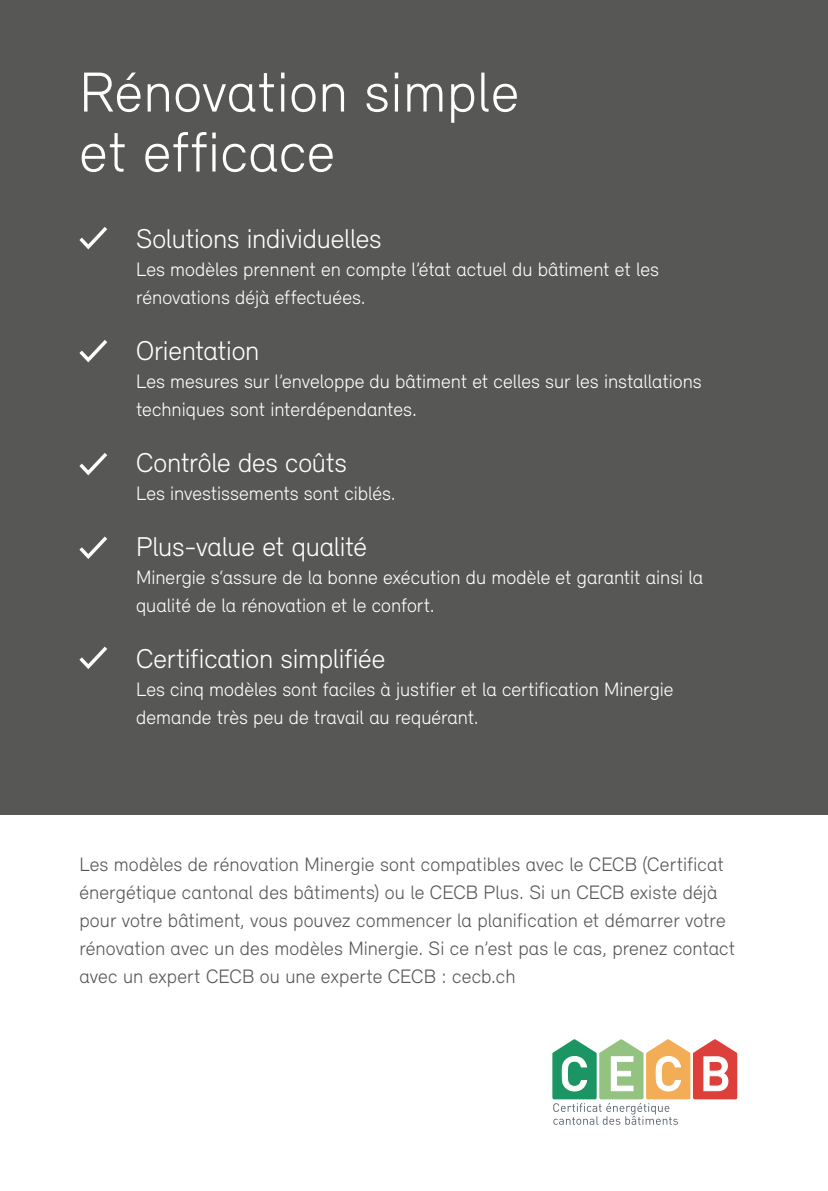
<style>
.page{position:relative;width:828px;height:1191px;background:#fff}
.page>*{position:absolute;margin:0;border:0;box-sizing:border-box;transform-origin:0 0}
.t1{font:300 58px/60px "Relevant";letter-spacing:.01em;color:#fff}
.t2{font:300 28px "Relevant";letter-spacing:-.01em;color:#fff}
.t3{font:300 20px/28px "Relevant";color:#fff}
.t4{font:300 20px/28px "Relevant";letter-spacing:.005em;color:#575756}
</style>
<div class="page">
<div style="left:0;top:0;width:828px;height:814px;background:#575756"></div>
<svg style="left:79px;top:227px;width:29px;height:23px"></svg>
<svg style="left:79px;top:340px;width:29px;height:23px"></svg>
<svg style="left:79px;top:453px;width:29px;height:23px"></svg>
<svg style="left:79px;top:536px;width:28px;height:23px"></svg>
<svg style="left:79px;top:646px;width:28px;height:23px"></svg>
<svg style="left:552px;top:1039px;width:185px;height:85px"></svg>
<h1 class="t1" style="left:79px;top:61px;width:441px">Rénovation simple et efficace</h1>
<h2 class="t2" style="left:136px;top:222px;width:247px">Solutions individuelles</h2>
<p class="t3" style="left:136px;top:255px;width:524px">Les modèles prennent en compte l’état actuel du bâtiment et les rénovations déjà effectuées.</p>
<h2 class="t2" style="left:136px;top:334px;width:125px">Orientation</h2>
<p class="t3" style="left:136px;top:367px;width:567px">Les mesures sur l’enveloppe du bâtiment et celles sur les installations techniques sont interdépendantes.</p>
<h2 class="t2" style="left:136px;top:446px;width:212px">Contrôle des coûts</h2>
<p class="t3" style="left:136px;top:479px;width:261px">Les investissements sont ciblés.</p>
<h2 class="t2" style="left:136px;top:530px;width:232px">Plus-value et qualité</h2>
<p class="t3" style="left:136px;top:563px;width:568px">Minergie s‘assure de la bonne exécution du modèle et garantit ainsi la qualité de la rénovation et le confort.</p>
<h2 class="t2" style="left:136px;top:642px;width:251px">Certification simplifiée</h2>
<p class="t3" style="left:136px;top:675px;width:539px">Les cinq modèles sont faciles à justifier et la certification Minergie demande très peu de travail au requérant.</p>
<p class="t4" style="left:79px;top:850px;width:657px">Les modèles de rénovation Minergie sont compatibles avec le CECB (Certificat énergétique cantonal des bâtiments) ou le CECB Plus. Si un CECB existe déjà pour votre bâtiment, vous pouvez commencer la planification et démarrer votre rénovation avec un des modèles Minergie. Si ce n’est pas le cas, prenez contact avec un expert CECB ou une experte CECB : cecb.ch</p>
</div>
